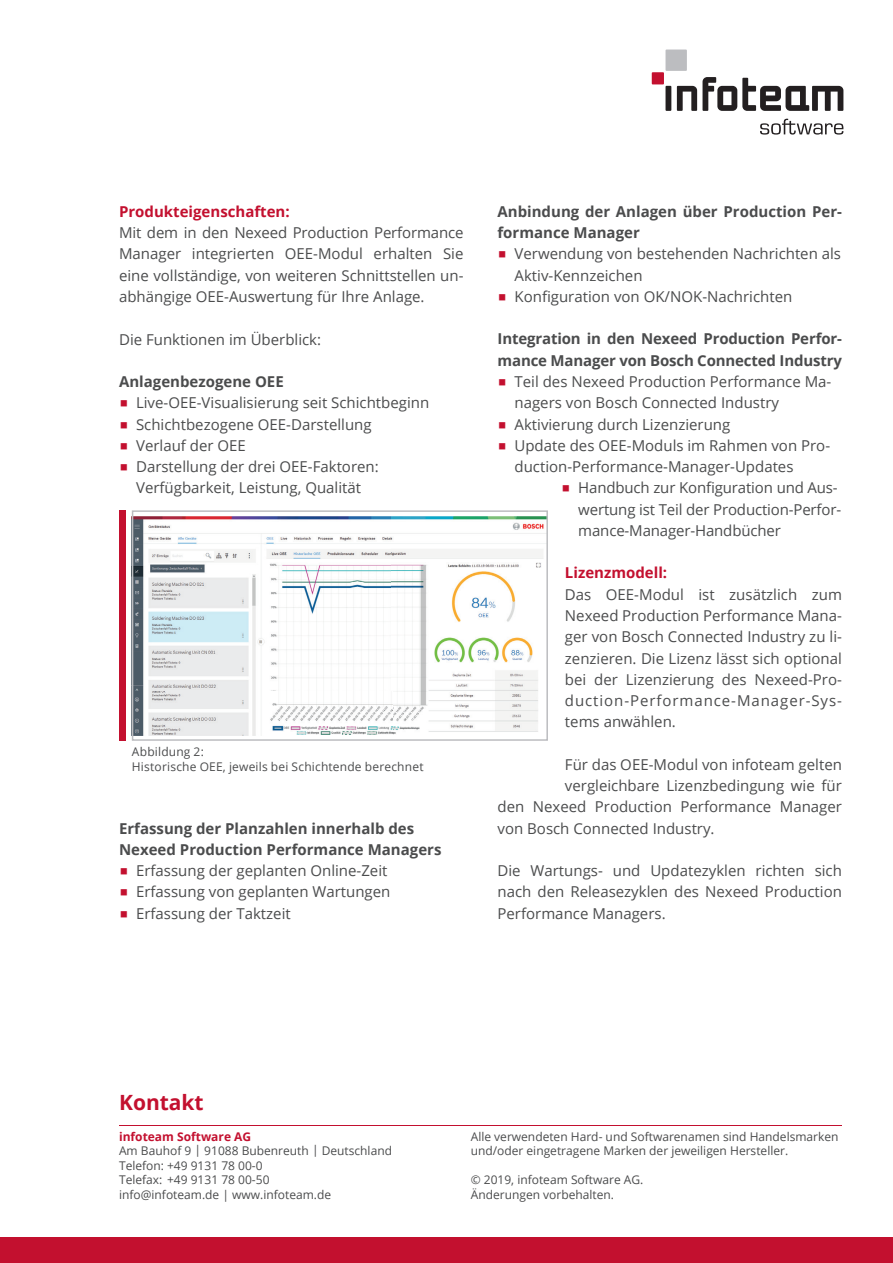
<style>
.page{position:relative;width:893px;height:1263px;background:#fff}
.page>*{position:absolute;margin:0;border:0;box-sizing:border-box;transform-origin:0 0}
.t1{font:700 21px "Open Sans";color:#c3102f}
.t2{font:15px/21.3px "Open Sans";color:#4b4c4d}
.t3{font:700 15px/21.3px "Open Sans";color:#4b4c4d}
.t4{font:700 15px "Open Sans";color:#c3102f}
.t5{font:12px/14.4px "Open Sans";color:#4b4c4d}
.t6{font:700 12px "Open Sans";color:#c3102f}
.s1{color:#c3102f}
</style>
<div class="page">
<hr style="left:119px;top:1125px;width:723px;height:1px;background:#c3102f">
<div style="left:0;top:1237px;width:893px;height:26px;background:#c3102f"></div>
<svg style="left:665px;top:86px;width:6px;height:25px"></svg>
<svg style="left:677px;top:77px;width:166px;height:34px"></svg>
<div style="left:665px;top:50px;width:22px;height:21px;background:#bcbdc0"></div>
<div style="left:652px;top:72px;width:12px;height:12px;background:#c3102f"></div>
<svg style="left:760px;top:119px;width:83px;height:16px"></svg>
<svg style="left:132px;top:510px;width:416px;height:231px"></svg>
<div style="left:119px;top:510px;width:6px;height:231px;background:#c3102f"></div>
<p class="t4" style="left:119px;top:201px;width:172px">Produkteigenschaften:</p>
<p class="t2" style="left:119px;top:222px;width:346px;text-align:justify">Mit dem in den Nexeed Production Performance Manager integrierten OEE-Modul erhalten Sie eine vollständige, von weiteren Schnittstellen un&shy;abhängige OEE-Auswertung für Ihre Anlage.</p>
<p class="t2" style="left:119px;top:328px;width:204px">Die Funktionen im Überblick:</p>
<p class="t3" style="left:119px;top:371px;width:166px">Anlagenbezogene OEE</p>
<p class="t2" style="left:119px;top:392px;width:312px"><span class="s1">▪</span> Live-OEE-Visualisierung seit Schichtbeginn</p>
<p class="t2" style="left:119px;top:413px;width:254px"><span class="s1">▪</span> Schichtbezogene OEE-Darstellung</p>
<p class="t2" style="left:119px;top:434px;width:128px"><span class="s1">▪</span> Verlauf der OEE</p>
<p class="t2" style="left:119px;top:456px;width:261px;text-align:center"><span class="s1">▪</span> Darstellung der drei OEE-Faktoren:<br>Verfügbarkeit, Leistung, Qualität</p>
<p class="t5" style="left:132px;top:744px;width:293px;line-height:15px">Abbildung 2:<br>Historische OEE, jeweils bei Schichtende berechnet</p>
<p class="t3" style="left:119px;top:817px;width:324px">Erfassung der Planzahlen innerhalb des<br>Nexeed Production Performance Managers</p>
<p class="t2" style="left:119px;top:860px;width:270px"><span class="s1">▪</span> Erfassung der geplanten Online-Zeit</p>
<p class="t2" style="left:119px;top:881px;width:273px"><span class="s1">▪</span> Erfassung von geplanten Wartungen</p>
<p class="t2" style="left:119px;top:902px;width:173px"><span class="s1">▪</span> Erfassung der Taktzeit</p>
<p class="t3" style="left:497px;top:200px;width:346px">Anbindung der Anlagen über Production Per&shy;formance Manager</p>
<p class="t2" style="left:514px;top:243px;width:328px;text-indent:-17px"><span class="s1">▪</span> Verwendung von bestehenden Nachrichten als<br>Aktiv-Kennzeichen</p>
<p class="t2" style="left:497px;top:285px;width:296px"><span class="s1">▪</span> Konfiguration von OK/NOK-Nachrichten</p>
<p class="t3" style="left:497px;top:328px;width:346px">Integration in den Nexeed Production Perfor&shy;mance Manager von Bosch Connected Industry</p>
<p class="t2" style="left:514px;top:370px;width:318px;text-indent:-17px"><span class="s1">▪</span> Teil des Nexeed Production Performance Ma&shy;nagers von Bosch Connected Industry</p>
<p class="t2" style="left:497px;top:413px;width:234px"><span class="s1">▪</span> Aktivierung durch Lizenzierung</p>
<p class="t2" style="left:514px;top:434px;width:317px;text-indent:-17px"><span class="s1">▪</span> Update des OEE-Moduls im Rahmen von Pro&shy;duction-Performance-Manager-Updates</p>
<p class="t2" style="left:578px;top:477px;width:264px;text-indent:-17px"><span class="s1">▪</span> Handbuch zur Konfiguration und Aus&shy;wertung ist Teil der Production-Perfor&shy;mance-Manager-Handbücher</p>
<p class="t4" style="left:565px;top:562px;width:104px">Lizenzmodell:</p>
<p class="t2" style="left:565px;top:583px;width:279px;text-align:justify">Das OEE-Modul ist zusätzlich zum Nexeed Production Performance Mana&shy;ger von Bosch Connected Industry zu li&shy;zenzieren. Die Lizenz lässt sich optional bei der Lizenzierung des Nexeed-Pro&shy;duction-Performance-Manager-Sys&shy;tems anwählen.</p>
<p class="t2" style="left:565px;top:753px;width:278px">Für das OEE-Modul von infoteam gelten</p>
<p class="t2" style="left:565px;top:775px;width:278px">vergleichbare Lizenzbedingung wie für</p>
<p class="t2" style="left:497px;top:796px;width:346px">den Nexeed Production Performance Manager</p>
<p class="t2" style="left:497px;top:817px;width:219px">von Bosch Connected Industry.</p>
<p class="t2" style="left:497px;top:860px;width:346px;text-align:justify">Die Wartungs- und Updatezyklen richten sich nach den Releasezyklen des Nexeed Production Performance Managers.</p>
<h1 class="t1" style="left:119px;top:1088px;width:86px">Kontakt</h1>
<p class="t6" style="left:119px;top:1128px;width:134px">infoteam Software AG</p>
<p class="t5" style="left:119px;top:1143px;width:274px">Am Bauhof 9 | 91088 Bubenreuth | Deutschland Telefon: +49 9131 78 00-0<br>Telefax: +49 9131 78 00-50<br>info@infoteam.de | www.infoteam.de</p>
<p class="t5" style="left:471px;top:1129px;width:369px">Alle verwendeten Hard- und Softwarenamen sind Handelsmarken und/oder eingetragene Marken der jeweiligen Hersteller.</p>
<p class="t5" style="left:471px;top:1172px;width:174px">© 2019, infoteam Software AG.<br>Änderungen vorbehalten.</p>
</div>
